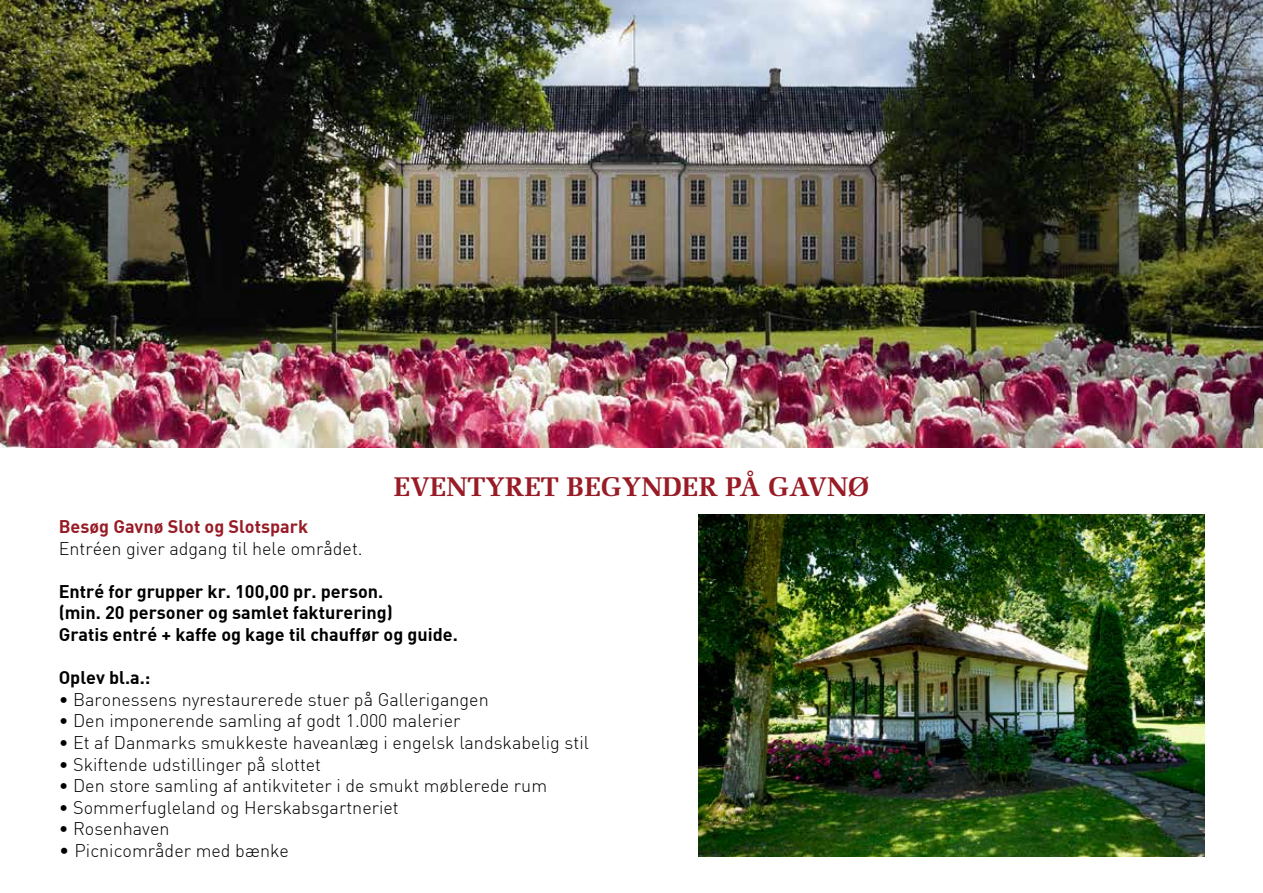
<style>
.page{position:relative;width:1263px;height:893px;background:#fff}
.page>*{position:absolute;margin:0;border:0;box-sizing:border-box;transform-origin:0 0}
.t1{font:700 27px "Melior LT Std";color:#981b26}
.t2{font:300 18px "DIN";color:#000101}
.t3{font:18px/21.6px "DIN Bold";color:#000101}
.t4{font:18px "DIN Bold";color:#981b26}
.s1{font-family:"Melior LT Std";font-weight:400}
</style>
<div class="page">
<img style="left:0;top:0;width:1263px;height:448px">
<img style="left:698px;top:515px;width:506px;height:342px">
<h1 class="t1" style="left:394px;top:471px;width:477px">EVENTYRET BEGYNDER PÅ GAVNØ</h1>
<p class="t4" style="left:59px;top:515px;width:251px">Besøg Gavnø Slot og Slotspark</p>
<p class="t2" style="left:59px;top:537px;width:305px">Entréen giver adgang til hele området.</p>
<p class="t3" style="left:59px;top:580px;width:401px">Entré for grupper kr. 100,00 pr. person.<br>(min. 20 personer og samlet fakturering)<br>Gratis entré + kaffe og kage til chauffør og guide.</p>
<p class="t3" style="left:59px;top:666px;width:93px">Oplev bl.a.:</p>
<p class="t2" style="left:59px;top:688px;width:432px">• Baronessens nyrestaurerede stuer på Gallerigangen</p>
<p class="t2" style="left:59px;top:710px;width:403px">• Den imponerende samling af godt 1.000 malerier</p>
<p class="t2" style="left:59px;top:731px;width:532px">• Et af Danmarks smukkeste haveanlæg i engelsk landskabelig stil</p>
<p class="t2" style="left:59px;top:753px;width:264px">• Skiftende udstillinger på slottet</p>
<p class="t2" style="left:59px;top:775px;width:490px">• Den store samling af antikviteter i de smukt møblerede rum</p>
<p class="t2" style="left:59px;top:796px;width:342px">• Sommerfugleland og Herskabsgartneriet</p>
<p class="t2" style="left:59px;top:818px;width:112px">• Rosenhaven</p>
<p class="t2" style="left:59px;top:839px;width:232px"><span class="s1">•</span> Picnicområder med bænke</p>
</div>
